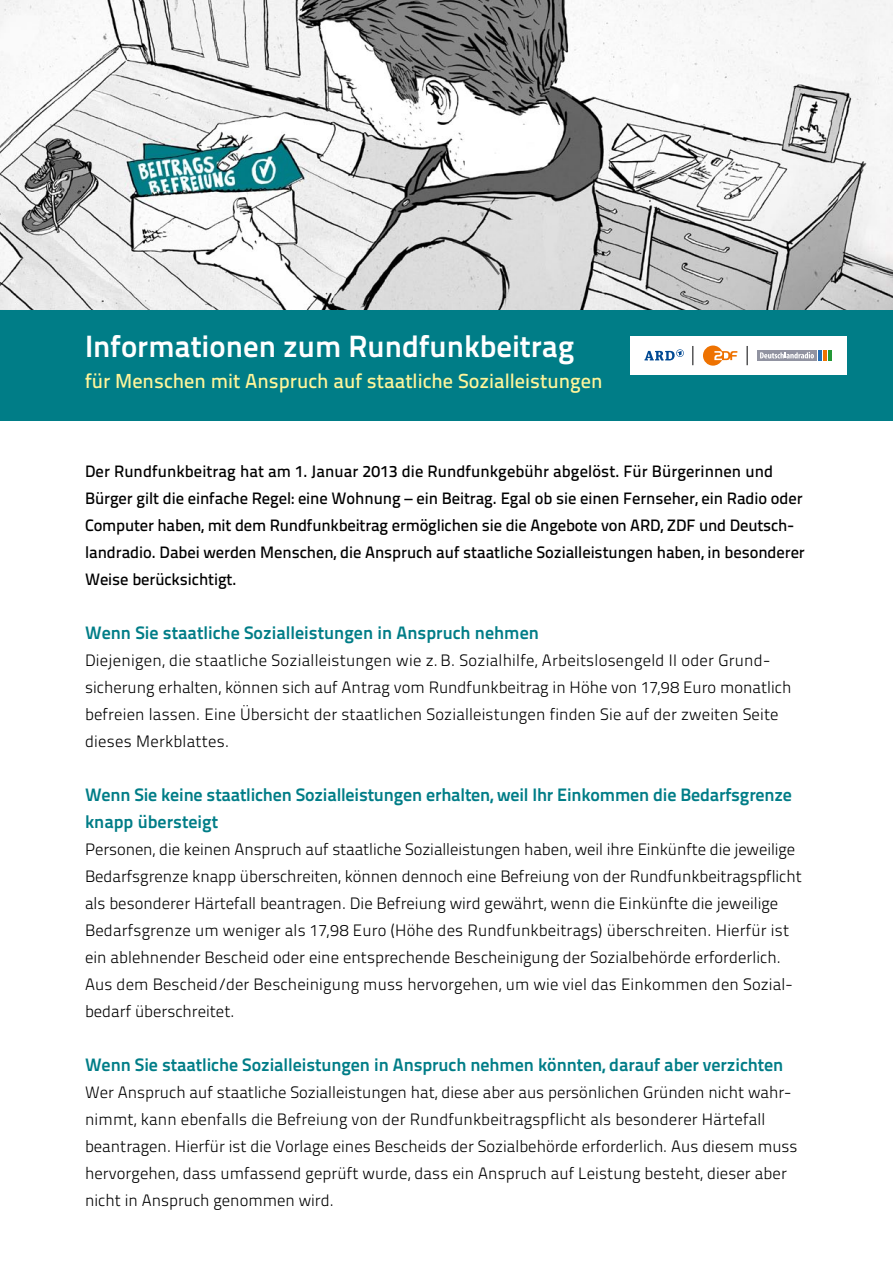
<style>
.page{position:relative;width:893px;height:1263px;background:#fff}
.page>*{position:absolute;margin:0;border:0;box-sizing:border-box;transform-origin:0 0}
.t1{font:700 30.75px "Titillium Text 22 L";color:#fff}
.t2{font:500 20.25px "Titillium Text 22 L";color:#fff59b}
.H3{font:700 18px/27px "Titillium Text 22 L";letter-spacing:-.005em;color:#007d87}
.t3{font:300 16.5px/27px "Titillium Text 22 L";letter-spacing:.005em;color:#000}
.t4{font:500 16.5px/27px "Titillium Text 22 L";letter-spacing:-.005em;color:#000}
</style>
<div class="page">
<img style="left:0;top:0;width:893px;height:310px">
<div style="left:0;top:310px;width:893px;height:111px;background:#007d87"></div>
<div style="left:630px;top:336px;width:217px;height:39px;background:#fff"></div>
<svg style="left:644px;top:349px;width:40px;height:12px"></svg>
<svg style="left:703px;top:345px;width:34px;height:21px"></svg>
<hr style="left:818px;top:350px;width:4px;height:11px;background:#246eb5">
<hr style="left:823px;top:350px;width:4px;height:11px;background:#ee7201">
<svg style="left:757px;top:350px;width:60px;height:11px"></svg>
<svg style="left:760px;top:352px;width:54px;height:6px"></svg>
<hr style="left:828px;top:350px;width:4px;height:11px;background:#249836">
<svg style="left:693px;top:346px;width:1px;height:19px"></svg>
<svg style="left:747px;top:346px;width:1px;height:19px"></svg>
<h1 class="t1" style="left:85px;top:322px;width:491px">Informationen zum Rundfunkbeitrag</h1>
<h1 class="t2" style="left:85px;top:366px;width:519px">für Menschen mit Anspruch auf staatliche Sozialleistungen</h1>
<p class="t4" style="left:85px;top:457px;width:721px">Der Rundfunkbeitrag hat am 1. Januar 2013 die Rundfunkgebühr abgelöst. Für Bürgerinnen und Bürger gilt die einfache Regel: eine Wohnung – ein Beitrag. Egal ob sie einen Fernseher, ein Radio oder Computer haben, mit dem Rundfunkbeitrag ermöglichen sie die Angebote von ARD, ZDF und Deutsch&shy;landradio. Dabei werden Menschen, die Anspruch auf staatliche Sozialleistungen haben, in besonderer Weise berücksichtigt.</p>
<h2 class="H3" style="left:85px;top:618px;width:455px">Wenn Sie staatliche Sozialleistungen in Anspruch nehmen</h2>
<p class="t3" style="left:85px;top:646px;width:708px">Diejenigen, die staatliche Sozialleistungen wie z.B. Sozialhilfe, Arbeitslosengeld II oder Grund&shy;sicherung erhalten, können sich auf Antrag vom Rundfunkbeitrag in Höhe von 17,98 Euro monatlich befreien lassen. Eine Übersicht der staatlichen Sozialleistungen finden Sie auf der zweiten Seite dieses Merkblattes.</p>
<h2 class="H3" style="left:85px;top:780px;width:708px">Wenn Sie keine staatlichen Sozialleistungen erhalten, weil Ihr Einkommen die Bedarfsgrenze knapp übersteigt</h2>
<p class="t3" style="left:85px;top:835px;width:718px">Personen, die keinen Anspruch auf staatliche Sozialleistungen haben, weil ihre Einkünfte die jeweilige Bedarfsgrenze knapp überschreiten, können dennoch eine Befreiung von der Rundfunkbeitragspflicht als besonderer Härtefall beantragen. Die Befreiung wird gewährt, wenn die Einkünfte die jeweilige Bedarfsgrenze um weniger als 17,98 Euro (Höhe des Rundfunkbeitrags) überschreiten. Hierfür ist ein ablehnender Bescheid oder eine entsprechende Bescheinigung der Sozialbehörde erforderlich.<br>Aus dem Bescheid/der Bescheinigung muss hervorgehen, um wie viel das Einkommen den Sozial&shy;bedarf überschreitet.</p>
<h2 class="H3" style="left:85px;top:1050px;width:700px">Wenn Sie staatliche Sozialleistungen in Anspruch nehmen könnten, darauf aber verzichten</h2>
<p class="t3" style="left:85px;top:1078px;width:714px">Wer Anspruch auf staatliche Sozialleistungen hat, diese aber aus persönlichen Gründen nicht wahr&shy;nimmt, kann ebenfalls die Befreiung von der Rundfunkbeitragspflicht als besonderer Härtefall beantragen. Hierfür ist die Vorlage eines Bescheids der Sozialbehörde erforderlich. Aus diesem muss hervorgehen, dass umfassend geprüft wurde, dass ein Anspruch auf Leistung besteht, dieser aber nicht in Anspruch genommen wird.</p>
</div>
